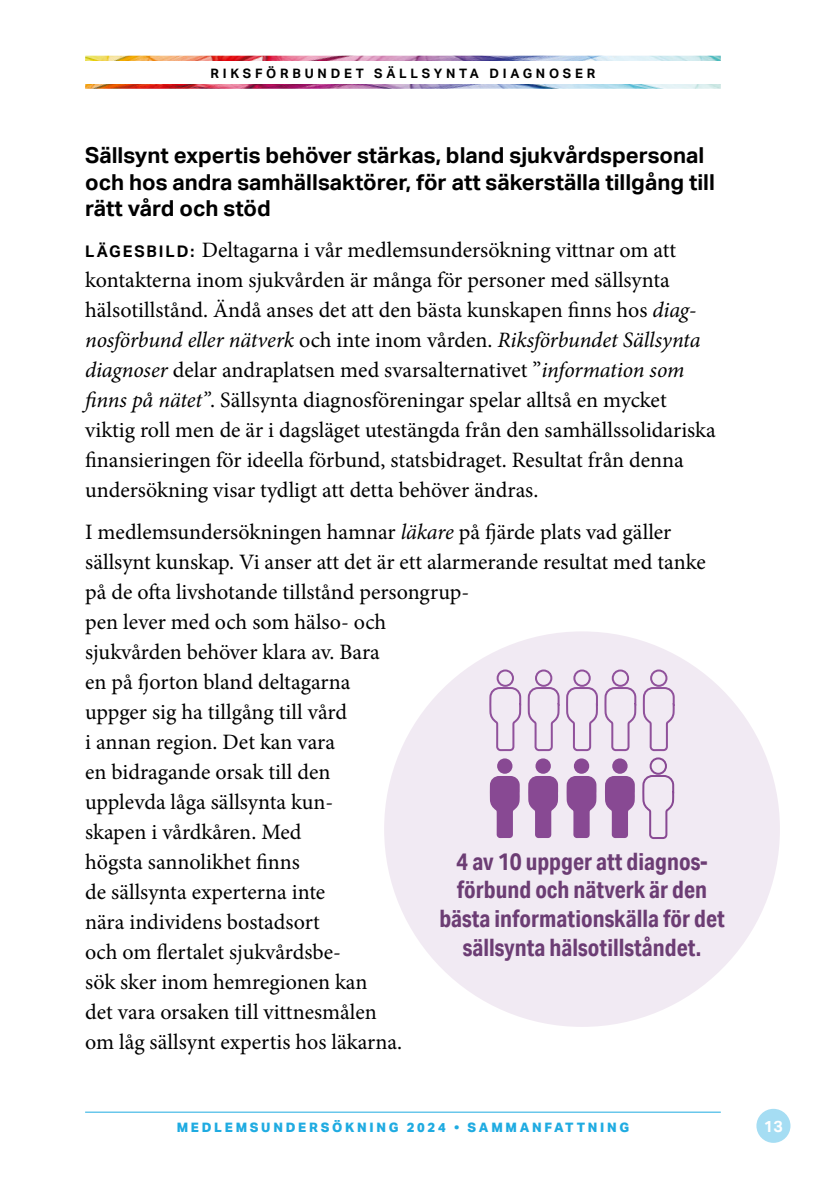
<style>
.page{position:relative;width:840px;height:1191px;background:#fff}
.page>*{position:absolute;margin:0;border:0;box-sizing:border-box;transform-origin:0 0}
.t1{font:700 24px/28.8px "Aktiv Grotesk Cd";color:#6c3d74;text-align:center}
.t2{font:22px/30px "Minion Pro";color:#000}
.t3{font:700 22px/26.4px "Aktiv Grotesk";color:#000}
.t4{font:700 16px "Aktiv Grotesk";color:#fff}
.t5{font:800 13px "Aktiv Grotesk";letter-spacing:.21em;color:#1fabe1}
.t6{font:700 13px "Aktiv Grotesk";letter-spacing:.29em;color:#000}
.s1{font-family:"Aktiv Grotesk";font-weight:700;font-size:16px}
.s2{font-style:italic}
</style>
<div class="page">
<div style="left:756px;top:1108px;width:34px;height:34px;background:#a5ddf3;border-radius:50%"></div>
<img style="left:85px;top:56px;width:635px;height:33px">
<div style="left:85px;top:61px;width:635px;height:23px;background:#fff"></div>
<hr style="left:85px;top:1111px;width:635px;height:1px;background:#1fabe1">
<div style="left:384px;top:631px;width:395px;height:396px;background:#f1eaf3;border-radius:50%"></div>
<div style="left:611px;top:669px;width:17px;height:18px;border:2px solid #90519b;border-radius:50%"></div>
<div style="left:649px;top:669px;width:18px;height:18px;border:2px solid #90519b;border-radius:50%"></div>
<div style="left:496px;top:669px;width:17px;height:18px;border:2px solid #90519b;border-radius:50%"></div>
<div style="left:534px;top:669px;width:18px;height:18px;border:2px solid #90519b;border-radius:50%"></div>
<svg style="left:489px;top:686px;width:186px;height:66px"></svg>
<div style="left:573px;top:669px;width:17px;height:18px;border:2px solid #90519b;border-radius:50%"></div>
<svg style="left:566px;top:776px;width:30px;height:62px"></svg>
<svg style="left:573px;top:758px;width:16px;height:15px"></svg>
<svg style="left:528px;top:776px;width:30px;height:62px"></svg>
<div style="left:535px;top:758px;width:15px;height:15px;background:#884993;border-radius:50%"></div>
<svg style="left:489px;top:776px;width:30px;height:62px"></svg>
<div style="left:497px;top:758px;width:15px;height:15px;background:#884993;border-radius:50%"></div>
<svg style="left:605px;top:776px;width:29px;height:62px"></svg>
<div style="left:612px;top:758px;width:15px;height:15px;background:#884993;border-radius:50%"></div>
<svg style="left:642px;top:774px;width:33px;height:65px"></svg>
<div style="left:649px;top:757px;width:17px;height:17px;border:2px solid #90519b;border-radius:50%"></div>
<p class="t6" style="left:210px;top:65px;width:386px">RIKSFÖRBUNDET SÄLLSYNTA DIAGNOSER</p>
<p class="t3" style="left:85px;top:142px;width:631px">Sällsynt expertis behöver stärkas, bland sjukvårdspersonal och hos andra samhällsaktörer, för att säkerställa tillgång till rätt vård och stöd</p>
<p class="t2" style="left:85px;top:235px;width:631px"><span class="s1">LÄGESBILD:</span> Deltagarna i vår medlemsundersökning vittnar om att kontakterna inom sjukvården är många för personer med sällsynta hälsotillstånd. Ändå anses det att den bästa kunskapen finns hos <span class="s2">diag&shy;nosförbund eller nätverk</span> och inte inom vården. <span class="s2">Riksförbundet Sällsynta diagnoser</span> delar andraplatsen med svarsalternativet ”<span class="s2">information som finns på nätet”</span>. Sällsynta diagnosföreningar spelar alltså en mycket viktig roll men de är i dagsläget utestängda från den samhällssolidariska finansieringen för ideella förbund, statsbidraget. Resultat från denna undersökning visar tydligt att detta behöver ändras.</p>
<p class="t2" style="left:85px;top:517px;width:622px">I medlemsundersökningen hamnar <span class="s2">läkare</span> på fjärde plats vad gäller sällsynt kunskap. Vi anser att det är ett alarmerande resultat med tanke på de ofta livshotande tillstånd persongrup-<br>pen lever med och som hälso- och<br>sjukvården behöver klara av. Bara<br>en på fjorton bland deltagarna<br>uppger sig ha tillgång till vård<br>i annan region. Det kan vara<br>en bidragande orsak till den<br>upplevda låga sällsynta kun-<br>skapen i vårdkåren. Med<br>högsta sannolikhet finns<br>de sällsynta experterna inte<br>nära individens bostadsort<br>och om flertalet sjukvårdsbe-<br>sök sker inom hemregionen kan<br>det vara orsaken till vittnesmålen<br>om låg sällsynt expertis hos läkarna.</p>
<p class="t1" style="left:439px;top:846px;width:287px">4 av 10 uppger att diagnos&shy;förbund och nätverk är den bästa informationskälla för det sällsynta hälsotillståndet.</p>
<p class="t5" style="left:176px;top:1118px;width:454px">MEDLEMSUNDERSÖKNING 2024 • SAMMANFATTNING</p>
<p class="t4" style="left:763px;top:1116px;width:20px">13</p>
</div>
